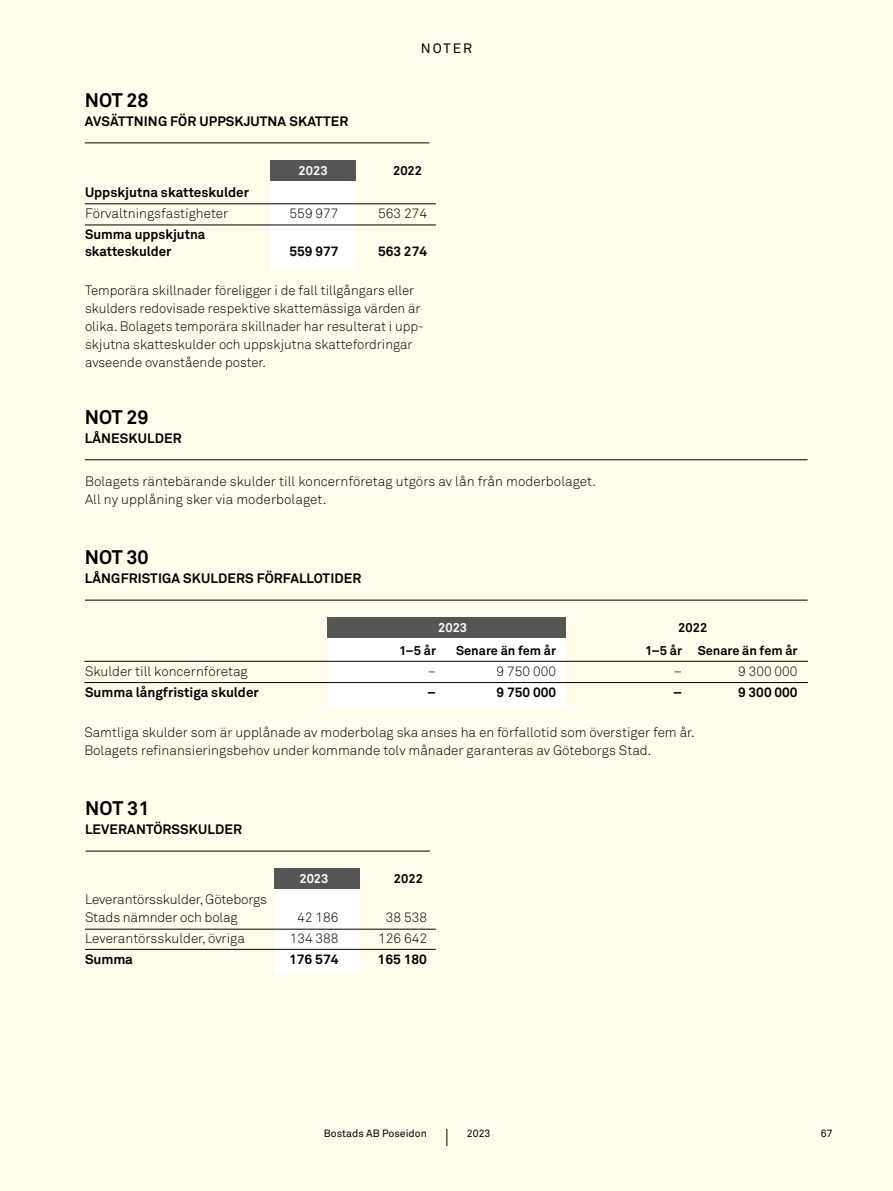
<style>
.page{position:relative;width:893px;height:1191px;background:#fffceb}
.page>*{position:absolute;margin:0;border:0;box-sizing:border-box;transform-origin:0 0}
.t1{font:700 19.5px "Akkurat Pro";color:#000}
.t2{font:13.5px/18px "Akkurat Light Pro";color:#000}
.t3{font:700 13.5px/16.5px "Akkurat Pro";color:#000}
.t4{font:13.5px "Akkurat Pro";letter-spacing:.15em;color:#000}
.t5{font:700 12.75px "Akkurat Pro";color:#000}
.t6{font:700 12.75px "Akkurat Pro";color:#fff}
.t7{font:10.5px "Akkurat Pro";color:#000}
</style>
<div class="page">
<div style="left:270px;top:160px;width:85px;height:21px;background:#565655"></div>
<div style="left:327px;top:617px;width:239px;height:21px;background:#565655"></div>
<div style="left:270px;top:181px;width:85px;height:89px;background:#fff"></div>
<div style="left:327px;top:639px;width:239px;height:69px;background:#fff"></div>
<hr style="left:85px;top:203px;width:351px;height:1px;background:#000">
<hr style="left:85px;top:225px;width:351px;height:1px;background:#000">
<hr style="left:84px;top:661px;width:724px;height:1px;background:#000">
<hr style="left:84px;top:682px;width:724px;height:1px;background:#000">
<hr style="left:85px;top:143px;width:344px;height:1px;background:#000">
<hr style="left:85px;top:459px;width:723px;height:1px;background:#000">
<hr style="left:85px;top:600px;width:723px;height:1px;background:#000">
<div style="left:274px;top:868px;width:85px;height:21px;background:#565655"></div>
<div style="left:274px;top:889px;width:85px;height:85px;background:#fff"></div>
<hr style="left:85px;top:929px;width:351px;height:1px;background:#000">
<hr style="left:85px;top:949px;width:351px;height:1px;background:#000">
<hr style="left:86px;top:850px;width:344px;height:1px;background:#000">
<svg style="left:446px;top:1128px;width:1px;height:18px"></svg>
<h1 class="t1" style="left:85px;top:88px;width:65px">NOT 28</h1>
<p class="t3" style="left:85px;top:113px;width:265px">AVSÄTTNING FÖR UPPSKJUTNA SKATTER</p>
<p class="t4" style="left:421px;top:41px;width:53px">NOTER</p>
<p class="t6" style="left:299px;top:163px;width:31px">2023</p>
<p class="t5" style="left:393px;top:163px;width:31px">2022</p>
<p class="t3" style="left:85px;top:184px;width:166px">Uppskjutna skatteskulder</p>
<p class="t2" style="left:85px;top:205px;width:145px">Förvaltningsfastigheter</p>
<p class="t2" style="left:290px;top:205px;width:50px">559 977</p>
<p class="t2" style="left:378px;top:205px;width:50px">563 274</p>
<p class="t3" style="left:85px;top:226px;width:122px">Summa uppskjutna skatteskulder</p>
<p class="t3" style="left:290px;top:243px;width:50px">559 977</p>
<p class="t3" style="left:378px;top:243px;width:50px">563 274</p>
<p class="t2" style="left:85px;top:281px;width:340px">Temporära skillnader föreligger i de fall tillgångars eller skulders redovisade respektive skattemässiga värden är olika. Bolagets temporära skillnader har resulterat i upp&shy;skjutna skatteskulder och uppskjutna skattefordringar avseende ovanstående poster.</p>
<h1 class="t1" style="left:85px;top:404px;width:65px">NOT 29</h1>
<p class="t3" style="left:85px;top:430px;width:98px">LÅNESKULDER</p>
<p class="t2" style="left:85px;top:472px;width:513px">Bolagets räntebärande skulder till koncernföretag utgörs av lån från moderbolaget.<br>All ny upplåning sker via moderbolaget.</p>
<h1 class="t1" style="left:85px;top:545px;width:65px">NOT 30</h1>
<p class="t3" style="left:85px;top:570px;width:278px">LÅNGFRISTIGA SKULDERS FÖRFALLOTIDER</p>
<p class="t6" style="left:438px;top:620px;width:31px">2023</p>
<p class="t5" style="left:678px;top:620px;width:31px">2022</p>
<p class="t5" style="left:399px;top:642px;width:38px">1–5 år</p>
<p class="t5" style="left:456px;top:642px;width:101px">Senare än fem år</p>
<p class="t5" style="left:645px;top:642px;width:154px">1–5 år Senare än fem år</p>
<p class="t2" style="left:85px;top:662px;width:164px">Skulder till koncernföretag</p>
<p class="t2" style="left:428px;top:662px;width:10px">–</p>
<p class="t2" style="left:497px;top:662px;width:61px">9 750 000</p>
<p class="t2" style="left:674px;top:662px;width:10px">–</p>
<p class="t2" style="left:738px;top:662px;width:61px">9 300 000</p>
<p class="t3" style="left:85px;top:684px;width:175px">Summa långfristiga skulder</p>
<p class="t3" style="left:427px;top:684px;width:10px">–</p>
<p class="t3" style="left:497px;top:684px;width:61px">9 750 000</p>
<p class="t3" style="left:673px;top:684px;width:10px">–</p>
<p class="t3" style="left:738px;top:684px;width:61px">9 300 000</p>
<p class="t2" style="left:84px;top:723px;width:612px">Samtliga skulder som är upplånade av moderbolag ska anses ha en förfallotid som överstiger fem år.<br>Bolagets refinansieringsbehov under kommande tolv månader garanteras av Göteborgs Stad.</p>
<h1 class="t1" style="left:85px;top:796px;width:66px">NOT 31</h1>
<p class="t3" style="left:85px;top:821px;width:158px">LEVERANTÖRSSKULDER</p>
<p class="t2" style="left:85px;top:890px;width:184px">Leverantörsskulder, Göteborgs<br>Stads nämnder och bolag</p>
<p class="t6" style="left:299px;top:871px;width:31px">2023</p>
<p class="t5" style="left:394px;top:871px;width:31px">2022</p>
<p class="t2" style="left:297px;top:908px;width:43px">42 186</p>
<p class="t2" style="left:386px;top:908px;width:43px">38 538</p>
<p class="t2" style="left:85px;top:929px;width:161px">Leverantörsskulder, övriga</p>
<p class="t2" style="left:290px;top:929px;width:50px">134 388</p>
<p class="t2" style="left:378px;top:929px;width:50px">126 642</p>
<p class="t3" style="left:85px;top:951px;width:49px">Summa</p>
<p class="t3" style="left:289px;top:951px;width:51px">176 574</p>
<p class="t3" style="left:378px;top:951px;width:51px">165 180</p>
<p class="t7" style="left:324px;top:1127px;width:104px">Bostads AB Poseidon</p>
<p class="t7" style="left:467px;top:1127px;width:25px">2023</p>
<p class="t7" style="left:821px;top:1127px;width:13px">67</p>
</div>
